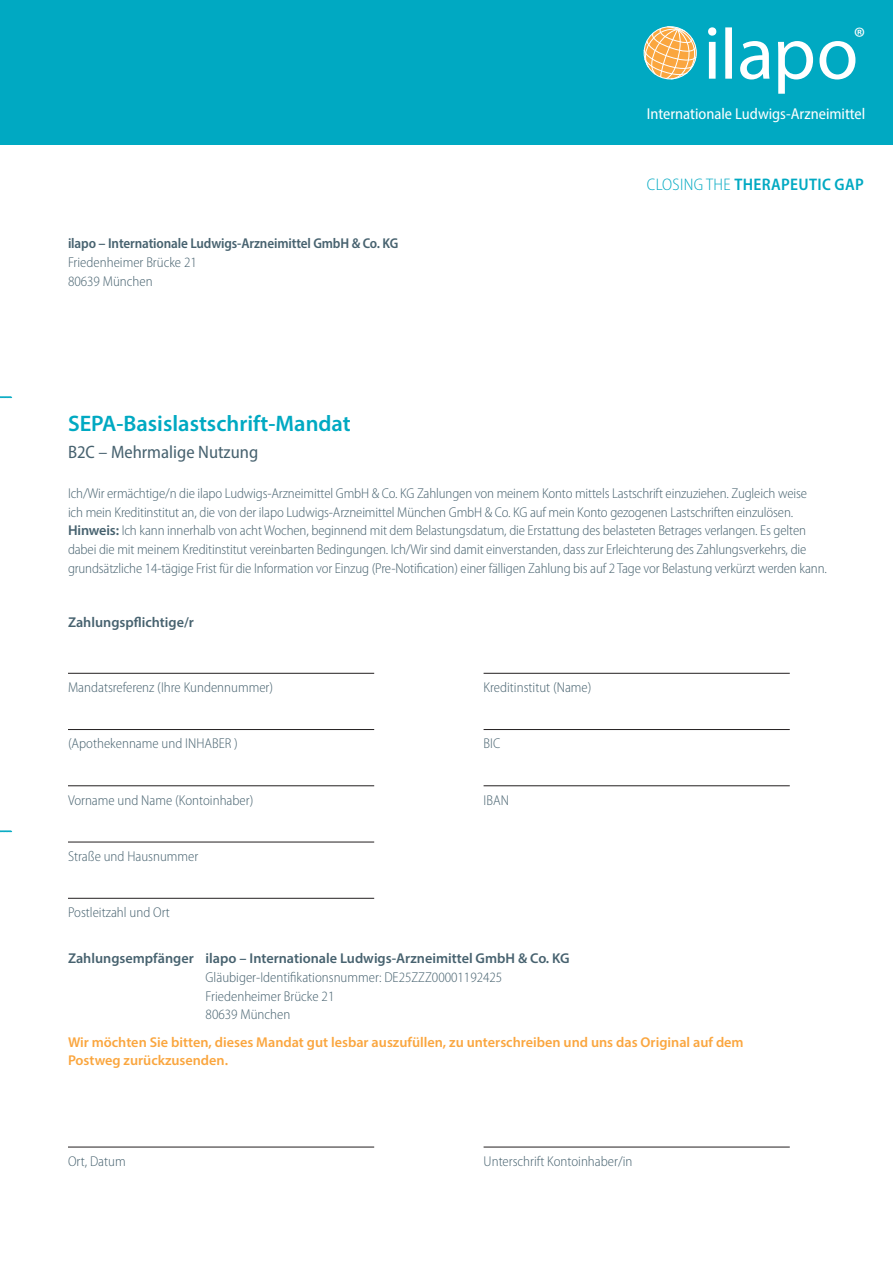
<style>
.page{position:relative;width:893px;height:1263px;background:#fff}
.page>*{position:absolute;margin:0;border:0;box-sizing:border-box;transform-origin:0 0}
.t1{font:semi-condensed 28.5px "Myriad Pro";color:#fff}
.t2{font:600 22.5px "Myriad Pro";color:#00a9c2}
.t3{font:semi-condensed 18px "Myriad Pro";color:#47626f}
.t4{font:600 semi-condensed 16.8px "Myriad Pro";letter-spacing:.02em;color:#00a9c2}
.t5{font:semi-condensed 15.75px "Myriad Pro";color:#fff}
.t6{font:300 semi-condensed 14.25px/18.8px "Myriad Pro";letter-spacing:-.01em;color:#47626f}
.t7{font:600 14.25px/18.8px "Myriad Pro";color:#faa63f}
.t8{font:600 14.25px "Myriad Pro";color:#47626f}
.t9{font:600 semi-condensed 14.25px "Myriad Pro";letter-spacing:-.01em;color:#47626f}
.s1{font-weight:300}
.s2{font-weight:600;font-stretch:normal}
</style>
<div class="page">
<div style="left:0;top:0;width:893px;height:145px;background:#00a9c2"></div>
<svg style="left:708px;top:27px;width:147px;height:67px"></svg>
<svg style="left:643px;top:26px;width:54px;height:54px"></svg>
<hr style="left:68px;top:673px;width:306px;height:1px;background:#231f20">
<hr style="left:483px;top:673px;width:307px;height:1px;background:#231f20">
<hr style="left:68px;top:729px;width:306px;height:1px;background:#231f20">
<hr style="left:483px;top:729px;width:307px;height:1px;background:#231f20">
<hr style="left:68px;top:786px;width:306px;height:1px;background:#231f20">
<hr style="left:483px;top:786px;width:307px;height:1px;background:#231f20">
<hr style="left:68px;top:842px;width:306px;height:1px;background:#231f20">
<hr style="left:68px;top:898px;width:306px;height:1px;background:#231f20">
<hr style="left:68px;top:1147px;width:306px;height:1px;background:#231f20">
<hr style="left:483px;top:1147px;width:307px;height:1px;background:#231f20">
<svg style="left:0;top:396px;width:12px;height:2px"></svg>
<svg style="left:0;top:830px;width:12px;height:2px"></svg>
<h1 class="t1" style="left:854px;top:26px;width:13px">®</h1>
<p class="t5" style="left:647px;top:108px;width:220px">Internationale Ludwigs-Arzneimittel</p>
<p class="t9" style="left:68px;top:238px;width:332px">ilapo – Internationale Ludwigs-Arzneimittel GmbH &amp; Co. KG</p>
<p class="t6" style="left:68px;top:254px;width:130px">Friedenheimer Brücke 21<br>80639 München</p>
<p class="t4" style="left:647px;top:178px;width:218px"><span class="s1">CLOSING THE</span> THERAPEUTIC GAP</p>
<h2 class="t2" style="left:68px;top:415px;width:284px">SEPA-Basislastschrift-Mandat</h2>
<p class="t3" style="left:68px;top:445px;width:192px">B2C – Mehrmalige Nutzung</p>
<p class="t6" style="left:68px;top:485px;width:760px">Ich/Wir ermächtige/n die ilapo Ludwigs-Arzneimittel GmbH &amp; Co. KG Zahlungen von meinem Konto mittels Lastschrift einzuziehen. Zugleich weise<br>ich mein Kreditinstitut an, die von der ilapo Ludwigs-Arzneimittel München GmbH &amp; Co. KG auf mein Konto gezogenen Lastschriften einzulösen.<br><span class="s2">Hinweis:</span> Ich kann innerhalb von acht Wochen, beginnend mit dem Belastungsdatum, die Erstattung des belasteten Betrages verlangen. Es gelten dabei die mit meinem Kreditinstitut vereinbarten Bedingungen. Ich/Wir sind damit einverstanden, dass zur Erleichterung des Zahlungsverkehrs, die grundsätzliche 14-tägige Frist für die Information vor Einzug (Pre-Notification) einer fälligen Zahlung bis auf 2 Tage vor Belastung verkürzt werden kann.</p>
<p class="t8" style="left:68px;top:617px;width:127px">Zahlungspflichtige/r</p>
<p class="t6" style="left:68px;top:679px;width:207px">Mandatsreferenz (Ihre Kundennummer)</p>
<p class="t6" style="left:483px;top:679px;width:109px">Kreditinstitut (Name)</p>
<p class="t6" style="left:68px;top:735px;width:171px">(Apothekenname und INHABER )</p>
<p class="t6" style="left:483px;top:735px;width:18px">BIC</p>
<p class="t6" style="left:68px;top:792px;width:187px">Vorname und Name (Kontoinhaber)</p>
<p class="t6" style="left:483px;top:792px;width:27px">IBAN</p>
<p class="t6" style="left:68px;top:848px;width:132px">Straße und Hausnummer</p>
<p class="t6" style="left:68px;top:904px;width:103px">Postleitzahl und Ort</p>
<p class="t8" style="left:68px;top:953px;width:503px">Zahlungsempfänger ilapo – Internationale Ludwigs-Arzneimittel GmbH &amp; Co. KG</p>
<p class="t6" style="left:206px;top:969px;width:298px">Gläubiger-Identifikationsnummer: DE25ZZZ00001192425<br>Friedenheimer Brücke 21<br>80639 München</p>
<p class="t7" style="left:68px;top:1034px;width:677px">Wir möchten Sie bitten, dieses Mandat gut lesbar auszufüllen, zu unterschreiben und uns das Original auf dem<br>Postweg zurückzusenden.</p>
<p class="t6" style="left:68px;top:1153px;width:59px">Ort, Datum</p>
<p class="t6" style="left:484px;top:1153px;width:150px">Unterschrift Kontoinhaber/in</p>
</div>
